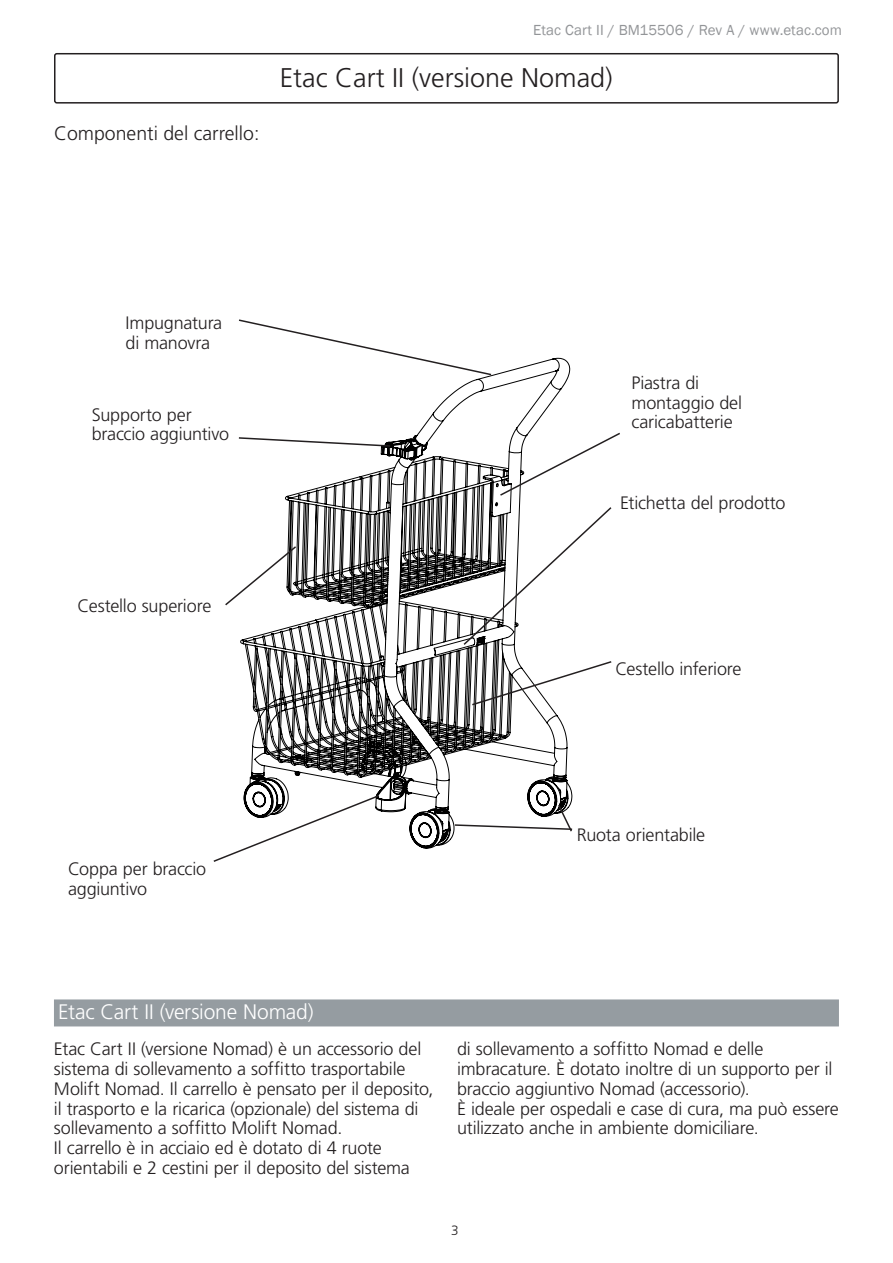
<style>
.page{position:relative;width:893px;height:1263px;background:#fff}
.page>*{position:absolute;margin:0;border:0;box-sizing:border-box;transform-origin:0 0}
.Chapter_header{font:300 27px "Frutiger LT Pro";color:#231f20}
.Paragraph_header_-_o{font:300 21px "Frutiger LT Pro";letter-spacing:-.01em;color:#fff}
.Header_2{font:300 19.5px "Frutiger LT Pro";color:#231f20}
.Body_text{font:300 18px/19.8px "Frutiger LT Pro";letter-spacing:-.01em;color:#231f20}
.t1{font:15px "Franklin Gothic";color:#939598}
.t2{font:300 13.5px "Frutiger LT Std";color:#231f20}
</style>
<div class="page">
<div style="left:54px;top:53px;width:785px;height:51px;border:2px solid #231f20;border-radius:2px"></div>
<svg style="left:240px;top:358px;width:332px;height:491px"></svg>
<svg style="left:238px;top:436px;width:154px;height:12px"></svg>
<svg style="left:239px;top:319px;width:254px;height:57px"></svg>
<svg style="left:498px;top:431px;width:122px;height:66px"></svg>
<svg style="left:225px;top:545px;width:73px;height:62px"></svg>
<svg style="left:213px;top:794px;width:167px;height:68px"></svg>
<svg style="left:470px;top:660px;width:142px;height:46px"></svg>
<svg style="left:462px;top:506px;width:150px;height:140px"></svg>
<svg style="left:453px;top:803px;width:120px;height:30px"></svg>
<div style="left:54px;top:999px;width:785px;height:27px;background:#959ca1"></div>
<p class="t1" style="left:533px;top:20px;width:310px">Etac Cart II / BM15506 / Rev A / www.etac.com</p>
<p class="Header_2" style="left:54px;top:122px;width:207px">Componenti del carrello:</p>
<p class="Chapter_header" style="left:280px;top:62px;width:335px">Etac Cart II (versione Nomad)</p>
<p class="Body_text" style="left:126px;top:313px;width:98px">Impugnatura di manovra</p>
<p class="Body_text" style="left:92px;top:405px;width:139px">Supporto per braccio aggiuntivo</p>
<p class="Body_text" style="left:78px;top:596px;width:135px">Cestello superiore</p>
<p class="Body_text" style="left:68px;top:859px;width:140px">Coppa per braccio aggiuntivo</p>
<p class="Body_text" style="left:631px;top:373px;width:112px">Piastra di montaggio del caricabatterie</p>
<p class="Body_text" style="left:620px;top:492px;width:167px">Etichetta del prodotto</p>
<p class="Body_text" style="left:615px;top:658px;width:128px">Cestello inferiore</p>
<p class="Body_text" style="left:577px;top:825px;width:130px">Ruota orientabile</p>
<p class="Paragraph_header_-_o" style="left:58px;top:999px;width:257px">Etac Cart II (versione Nomad)</p>
<p class="Body_text" style="left:54px;top:1039px;width:381px">Etac Cart II (versione Nomad) è un accessorio del sistema di sollevamento a soffitto trasportabile Molift Nomad. Il carrello è pensato per il deposito, il trasporto e la ricarica (opzionale) del sistema di sollevamento a soffitto Molift Nomad.</p>
<p class="Body_text" style="left:54px;top:1138px;width:357px">Il carrello è in acciaio ed è dotato di 4 ruote orientabili e 2 cestini per il deposito del sistema</p>
<p class="Body_text" style="left:457px;top:1039px;width:377px">di sollevamento a soffitto Nomad e delle imbracature. È dotato inoltre di un supporto per il braccio aggiuntivo Nomad (accessorio).</p>
<p class="Body_text" style="left:457px;top:1099px;width:383px">È ideale per ospedali e case di cura, ma può essere utilizzato anche in ambiente domiciliare.</p>
<p class="t2" style="left:451px;top:1222px;width:9px">3</p>
</div>
